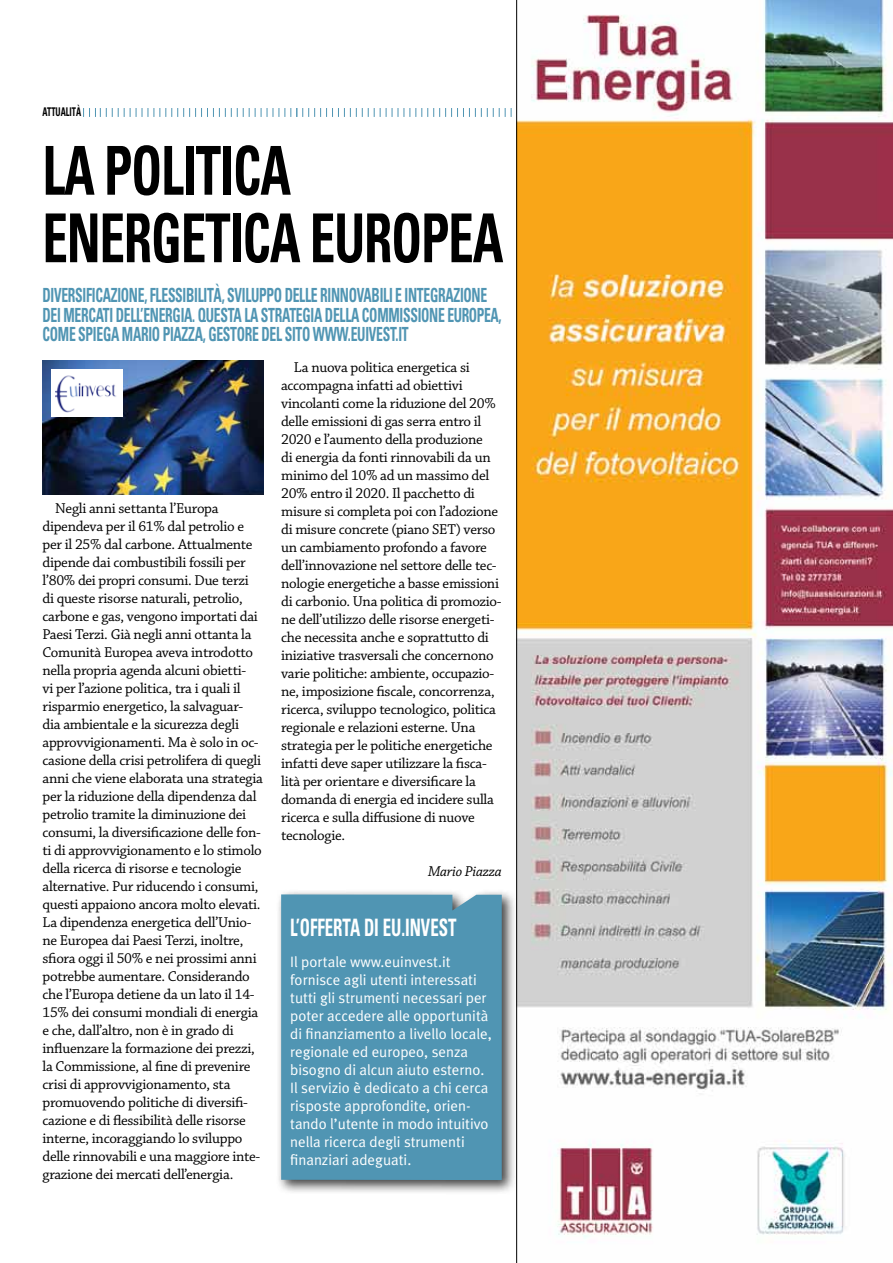
<style>
.page{position:relative;width:893px;height:1263px;background:#fff}
.page>*{position:absolute;margin:0;border:0;box-sizing:border-box;transform-origin:0 0}
.t1{font:700 condensed 67.5px/67.5px "Univers";letter-spacing:-.02em;color:#000;scale:.75 1}
.t2{font:700 condensed 24px "Univers";color:#fff;scale:.7 1}
.t3{font:700 condensed 19.5px/19.5px "Univers";letter-spacing:-.02em;color:#5095b3;scale:.7 1}
.t4{font:15px/18px "Chaparral Pro";letter-spacing:-.02em;color:#000}
.t5{font:15px/18px "Meta Plus Normal";color:#fff}
.t6{font:italic 15px "Chaparral Pro";letter-spacing:-.015em;color:#000}
.t7{font:700 condensed 12px "Univers";color:#000;scale:.7 1}
</style>
<div class="page">
<img style="left:516px;top:0;width:377px;height:1263px">
<svg style="left:83px;top:108px;width:429px;height:9px"></svg>
<div style="left:275px;top:889px;width:241px;height:305px;background:#000;opacity:.75"></div>
<div style="left:281px;top:894px;width:221px;height:286px;background:#5095b3"></div>
<img style="left:43px;top:361px;width:220px;height:134px">
<div style="left:51px;top:369px;width:72px;height:48px;background:#fff"></div>
<img style="left:55px;top:375px;width:61px;height:38px">
<p class="t7" style="left:43px;top:105px;width:57px">ATTUALITÀ</p>
<h1 class="t1" style="left:43px;top:136px;width:577px">LA POLITI CA<br>ENERGETICA EUROPEA</h1>
<h3 class="t3" style="left:43px;top:285px;width:657px">DIVERSIFICAZIONE, FLESSIBILITÀ, SVILUPPO DELLE RINNOVABILI E INTEGRAZIONE<br>DEI MERCATI DELL’ENERG IA. QU ESTA LA STRATEGIA DELLA COMMISSIONE EUROPEA,<br>COME SPIEGA MARIO PIAZZA, GESTORE DEL SITO WWW.EUIVEST.IT</h3>
<p class="t4" style="left:43px;top:500px;width:222px;text-indent:13px">Negli anni settanta l’Europa dipendeva per il 61% dal petrolio e per il 25% dal carbone. Attualmente dipende dai combustibili fossili per l’80% dei propri consumi. Due terzi di queste risorse naturali, petrolio, carbone e gas, vengono importati dai Paesi Terzi. Già negli anni ottanta la Comunità Europea aveva introdotto nella propria agenda alcuni obietti-<br>vi per l’azione politica, tra i quali il risparmio energetico, la salvaguar&shy;dia ambientale e la sicurezza degli approvvigionamenti. Ma è solo in oc&shy;casione della crisi petrolifera di quegli anni che viene elaborata una strategia per la riduzione della dipendenza dal petrolio tramite la diminuzione dei consumi, la diversificazione delle fon&shy;ti di approvvigionamento e lo stimolo della ricerca di risorse e tecnologie alternative. Pur riducendo i consumi, questi appaiono ancora molto elevati.<br>La dipendenza energetica dell’Unio&shy;ne Europea dai Paesi Terzi, inoltre, sfiora oggi il 50% e nei prossimi anni potrebbe aumentare. Considerando che l’Europa detiene da un lato il 14- 15% dei consumi mondiali di energia e che, dall’altro, non è in grado di influenzare la formazione dei prezzi, la Commissione, al fine di prevenire crisi di approvvigionamento, sta promuovendo politiche di diversifi&shy;cazione e di flessibilità delle risorse interne, incoraggiando lo sviluppo delle rinnovabili e una maggiore inte&shy;grazione dei mercati dell’energia.</p>
<p class="t4" style="left:281px;top:359px;width:222px;text-indent:13px">La nuova politica energetica si accompagna infatti ad obiettivi vincolanti come la riduzione del 20% delle emissioni di gas serra entro il 2020 e l’aumento della produzione<br>di energia da fonti rinnovabili da un minimo del 10% ad un massimo del 20% entro il 2020. Il pacchetto di misure si completa poi con l’adozione di misure concrete (piano SET) verso un cambiamento profondo a favore dell’innovazione nel settore delle tec&shy;nologie energetiche a basse emissioni di carbonio. Una politica di promozio&shy;ne dell’utilizzo delle risorse energeti&shy;che necessita anche e soprattutto di iniziative trasversali che concernono varie politiche: ambiente, occupazio&shy;ne, imposizione fiscale, concorrenza, ricerca, sviluppo tecnologico, politica regionale e relazioni esterne. Una strategia per le politiche energetiche infatti deve saper utilizzare la fisca&shy;lità per orientare e diversificare la domanda di energia ed incidere sulla ricerca e sulla diffusione di nuove tecnologie.</p>
<p class="t6" style="left:428px;top:863px;width:75px">Mario Piazza</p>
<h2 class="t2" style="left:290px;top:912px;width:239px">L’OFFERTA DI EU.INVEST</h2>
<p class="t5" style="left:290px;top:952px;width:203px">Il portale www.euinvest.it fornisce agli utenti interessati tutti gli strumenti necessari per poter accedere alle opportunità di finanziamento a livello locale, regionale ed europeo, senza bisogno di alcun aiuto esterno.<br>Il servizio è dedicato a chi cerca risposte approfondite, orien&shy;tando l’utente in modo intuitivo nella ricerca degli strumenti finanziari adeguati.</p>
</div>
